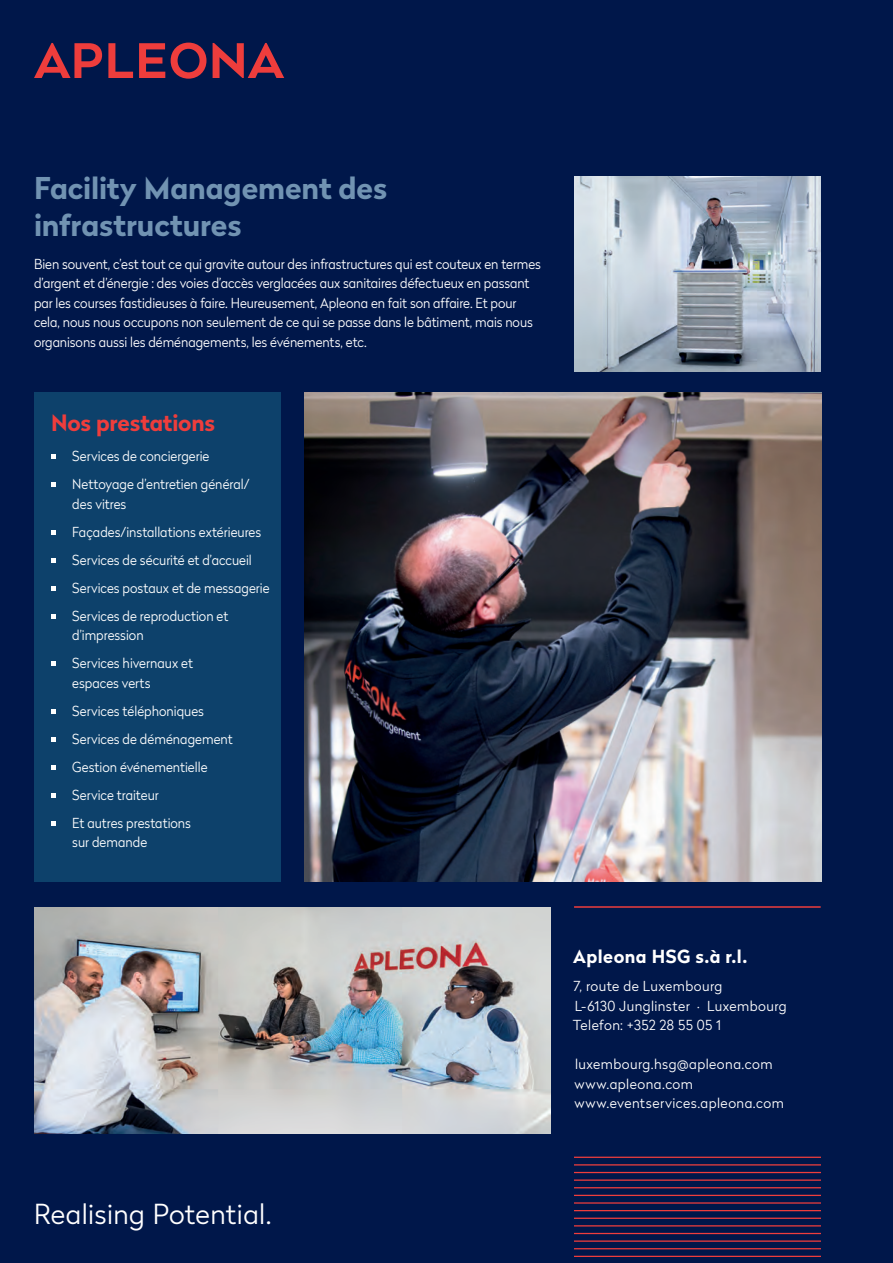
<style>
.page{position:relative;width:893px;height:1263px;background:#00174a}
.page>*{position:absolute;margin:0;border:0;box-sizing:border-box;transform-origin:0 0}
.t1{font:700 30px/37.5px "Radikal";letter-spacing:-.005em;color:#7193b2}
.t2{font:300 27px "Radikal";letter-spacing:.01em;color:#fff}
.t3{font:700 22.5px "Radikal";letter-spacing:-.01em;color:#ee3d3c}
.t4{font:700 18px "Radikal";letter-spacing:.025em;color:#fff}
.t5{font:300 13.5px/28px "Radikal";color:#fff;scale:.95 1}
.t6{font:300 13.5px/19.5px "Radikal";letter-spacing:.035em;color:#fff}
.t7{font:300 13.5px/19.5px "Radikal";letter-spacing:.03em;color:#fff}
</style>
<div class="page">
<img style="left:34px;top:907px;width:517px;height:227px">
<img style="left:305px;top:393px;width:516px;height:489px">
<img style="left:574px;top:176px;width:247px;height:196px">
<hr style="left:574px;top:906px;width:247px;height:2px;background:#ee3d3c">
<svg style="left:34px;top:43px;width:250px;height:36px"></svg>
<div style="left:34px;top:393px;width:247px;height:489px;background:#0d416b"></div>
<svg style="left:51px;top:455px;width:4px;height:4px"></svg>
<svg style="left:51px;top:483px;width:4px;height:4px"></svg>
<svg style="left:51px;top:530px;width:4px;height:5px"></svg>
<svg style="left:51px;top:558px;width:4px;height:5px"></svg>
<svg style="left:51px;top:586px;width:4px;height:5px"></svg>
<svg style="left:51px;top:614px;width:4px;height:5px"></svg>
<svg style="left:51px;top:662px;width:4px;height:4px"></svg>
<svg style="left:51px;top:709px;width:4px;height:5px"></svg>
<svg style="left:51px;top:737px;width:4px;height:5px"></svg>
<svg style="left:51px;top:765px;width:4px;height:5px"></svg>
<svg style="left:51px;top:793px;width:4px;height:5px"></svg>
<svg style="left:51px;top:821px;width:4px;height:5px"></svg>
<hr style="left:574px;top:1156px;width:247px;height:2px;background:#ee3d3c">
<hr style="left:574px;top:1210px;width:247px;height:1px;background:#ee3d3c">
<hr style="left:574px;top:1202px;width:247px;height:1px;background:#ee3d3c">
<hr style="left:574px;top:1256px;width:247px;height:1px;background:#ee3d3c">
<hr style="left:574px;top:1195px;width:247px;height:1px;background:#ee3d3c">
<hr style="left:574px;top:1248px;width:247px;height:1px;background:#ee3d3c">
<hr style="left:574px;top:1187px;width:247px;height:1px;background:#ee3d3c">
<hr style="left:574px;top:1240px;width:247px;height:2px;background:#ee3d3c">
<hr style="left:574px;top:1179px;width:247px;height:2px;background:#ee3d3c">
<hr style="left:574px;top:1233px;width:247px;height:1px;background:#ee3d3c">
<hr style="left:574px;top:1172px;width:247px;height:1px;background:#ee3d3c">
<hr style="left:574px;top:1225px;width:247px;height:1px;background:#ee3d3c">
<hr style="left:574px;top:1164px;width:247px;height:1px;background:#ee3d3c">
<hr style="left:574px;top:1217px;width:247px;height:2px;background:#ee3d3c">
<hr style="left:574px;top:1262px;width:247px;height:1px;background:#ee3d3c">
<hr style="left:574px;top:1155px;width:247px;height:1px;background:#ee3d3c">
<h1 class="t1" style="left:34px;top:167px;width:355px">Facility Management des infrastructures</h1>
<p class="t5" style="left:34px;top:253px;width:535px;line-height:19.5px">Bien souvent, c’est tout ce qui gravite autour des infrastructures qui est couteux en termes d’argent et d’énergie : des voies d’accès verglacées aux sanitaires défectueux en passant par les courses fastidieuses à faire. Heureusement, Apleona en fait son affaire. Et pour cela, nous nous occupons non seulement de ce qui se passe dans le bâtiment, mais nous organisons aussi les déménagements, les événements, etc.</p>
<h3 class="t3" style="left:51px;top:407px;width:166px">Nos prestations</h3>
<p class="t5" style="left:72px;top:442px;width:188px">Services de conciergerie<br>Nettoyage d’entretien général/</p>
<p class="t5" style="left:72px;top:489px;width:209px">des vitres<br>Façades/installations extérieures<br>Services de sécurité et d’accueil<br>Services postaux et de messagerie<br>Services de reproduction et</p>
<p class="t5" style="left:72px;top:621px;width:128px">d’impression<br>Services hivernaux et</p>
<p class="t5" style="left:72px;top:668px;width:170px">espaces verts<br>Services téléphoniques<br>Services de déménagement<br>Gestion événementielle<br>Service traiteur<br>Et autres prestations</p>
<p class="t5" style="left:72px;top:828px;width:80px">sur demande</p>
<h2 class="t2" style="left:34px;top:1195px;width:239px">Realising Potential.</h2>
<h3 class="t4" style="left:573px;top:944px;width:176px">Apleona HSG s.à r.l.</h3>
<p class="t7" style="left:573px;top:976px;width:215px">7, route de Luxembourg<br>L-6130 Junglinster · Luxembourg<br>Telefon: +352 28 55 05 1</p>
<p class="t6" style="left:574px;top:1054px;width:211px">luxembourg.hsg@apleona.com www.apleona.com www.eventservices.apleona.com</p>
</div>
